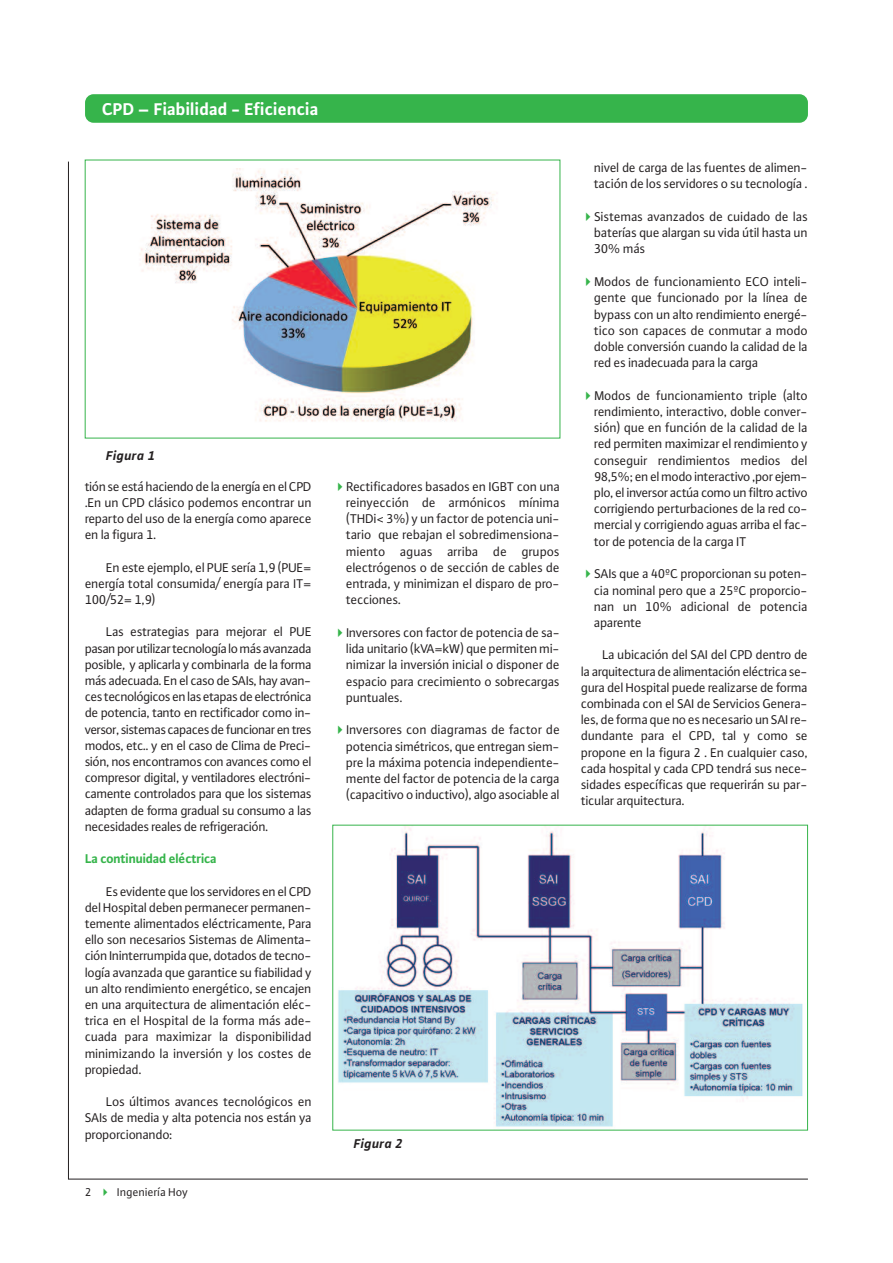
<style>
.page{position:relative;width:893px;height:1263px;background:#fff}
.page>*{position:absolute;margin:0;border:0;box-sizing:border-box;transform-origin:0 0}
.t1{font:700 18px "WILO Plus TF";color:#fff}
.t2{font:13.5px/16.2px "WILO Plus FM";letter-spacing:-.02em;color:#231f20;text-align:justify}
.t3{font:700 13.5px "WILO Plus FM";letter-spacing:-.02em;color:#36b44b}
.t4{font:italic 700 13.5px "WILO Plus FM";letter-spacing:.02em;color:#231f20}
.t5{font:12px "WILO Plus TF";color:#231f20}
.s1{color:#36b44b}
</style>
<div class="page">
<div style="left:85px;top:94px;width:723px;height:29px;background:#36b44b;border-radius:9px"></div>
<hr style="left:68px;top:1179px;width:740px;height:1px;background:#231f20">
<hr style="left:68px;top:162px;width:1px;height:1017px;background:#231f20">
<img style="left:140px;top:168px;width:355px;height:254px">
<img style="left:338px;top:827px;width:465px;height:300px">
<div style="left:332px;top:825px;width:476px;height:305px;border:1px solid #36b44b"></div>
<h1 class="t1" style="left:102px;top:98px;width:218px">CPD – Fiabilidad - Eficiencia</h1>
<p class="t4" style="left:106px;top:447px;width:51px">Figura 1</p>
<p class="t2" style="left:85px;top:478px;width:228px">tión se está haciendo de la energía en el CPD .En un CPD clásico podemos encontrar un reparto del uso de la energía como aparece en la figura 1.</p>
<p class="t2" style="left:85px;top:559px;width:228px;text-indent:21px">En este ejemplo, el PUE sería 1,9 (PUE= energía total consumida/ energía para IT= 100/52= 1,9)</p>
<p class="t2" style="left:85px;top:623px;width:228px;text-indent:21px">Las estrategias para mejorar el PUE pasanporutilizartecnologíalomásavanzada posible, y aplicarla y combinarla de la forma más adecuada. En el caso de SAIs, hay avan&shy;ces tecnológicosenlasetapasdeelectrónica de potencia, tanto en rectificador como in&shy;versor, sistemas capacesdefuncionarentres modos, etc.. y en el caso de Clima de Preci&shy;sión, nos encontramos con avances como el compresor digital, y ventiladores electróni&shy;camente controlados para que los sistemas adapten de forma gradual su consumo a las necesidades reales de refrigeración.</p>
<p class="t3" style="left:85px;top:849px;width:133px">La continuidad eléctrica</p>
<p class="t2" style="left:85px;top:883px;width:228px;text-indent:21px">Es evidente que los servidores en el CPD del Hospital deben permanecer permanen&shy;temente alimentados eléctricamente, Para ello son necesarios Sistemas de Alimenta&shy;ción Ininterrumpida que, dotados de tecno&shy;logía avanzada que garantice su fiabilidad y un alto rendimiento energético, se encajen en una arquitectura de alimentación eléc&shy;trica en el Hospital de la forma más ade&shy;cuada para maximizar la disponibilidad minimizando la inversión y los costes de propiedad.</p>
<p class="t2" style="left:85px;top:1093px;width:228px;text-indent:21px">Los últimos avances tecnológicos en SAIs de media y alta potencia nos están ya proporcionando:</p>
<p class="t5" style="left:85px;top:1185px;width:105px">2 <span class="s1">✔</span> Ingeniería Hoy</p>
<p class="t2" style="left:346px;top:478px;width:215px;text-indent:-13px"><span class="s1">✔</span>Rectificadores basados en IGBT con una reinyección de armónicos mínima (THDi&lt; 3%) y un factor de potencia uni&shy;tario que rebajan el sobredimensiona&shy;miento aguas arriba de grupos electrógenos o de sección de cables de entrada, y minimizan el disparo de pro&shy;tecciones.</p>
<p class="t2" style="left:346px;top:624px;width:215px;text-indent:-13px"><span class="s1">✔</span>Inversores con factor de potencia de sa&shy;lida unitario (kVA=kW) que permiten mi&shy;nimizar la inversión inicial o disponer de espacio para crecimiento o sobrecargas puntuales.</p>
<p class="t2" style="left:346px;top:722px;width:215px;text-indent:-13px"><span class="s1">✔</span>Inversores con diagramas de factor de potencia simétricos, que entregan siem&shy;pre la máxima potencia independiente&shy;mente del factor de potencia de la carga (capacitivo o inductivo), algo asociable al</p>
<p class="t4" style="left:354px;top:1135px;width:51px">Figura 2</p>
<p class="t2" style="left:594px;top:159px;width:215px">nivel de carga de las fuentes de alimen&shy;tación de los servidores o su tecnología .</p>
<p class="t2" style="left:594px;top:208px;width:215px;text-indent:-13px"><span class="s1">✔</span>Sistemas avanzados de cuidado de las baterías que alargan su vida útil hasta un 30% más</p>
<p class="t2" style="left:594px;top:273px;width:215px;text-indent:-13px"><span class="s1">✔</span>Modos de funcionamiento ECO inteli&shy;gente que funcionado por la línea de bypass con un alto rendimiento energé&shy;tico son capaces de conmutar a modo doble conversión cuando la calidad de la red es inadecuada para la carga</p>
<p class="t2" style="left:594px;top:387px;width:215px;text-indent:-13px"><span class="s1">✔</span>Modos de funcionamiento triple (alto rendimiento, interactivo, doble conver&shy;sión) que en función de la calidad de la red permiten maximizar el rendimiento y conseguir rendimientos medios del 98,5%; en el modo interactivo ,por ejem&shy;plo, el inversor actúa como un filtro activo corrigiendo perturbaciones de la red co&shy;mercial y corrigiendo aguas arriba el fac&shy;tor de potencia de la carga IT</p>
<p class="t2" style="left:594px;top:565px;width:215px;text-indent:-13px"><span class="s1">✔</span>SAIs que a 40ºC proporcionan su poten&shy;cia nominal pero que a 25ºC proporcio&shy;nan un 10% adicional de potencia aparente</p>
<p class="t2" style="left:581px;top:646px;width:228px;text-indent:21px">La ubicación del SAI del CPD dentro de la arquitectura de alimentación eléctrica se&shy;gura del Hospital puede realizarse de forma combinada con el SAI de Servicios Genera&shy;les, de forma que no es necesario un SAI re&shy;dundante para el CPD, tal y como se propone en la figura 2 . En cualquier caso, cada hospital y cada CPD tendrá sus nece&shy;sidades específicas que requerirán su par&shy;ticular arquitectura.</p>
</div>
